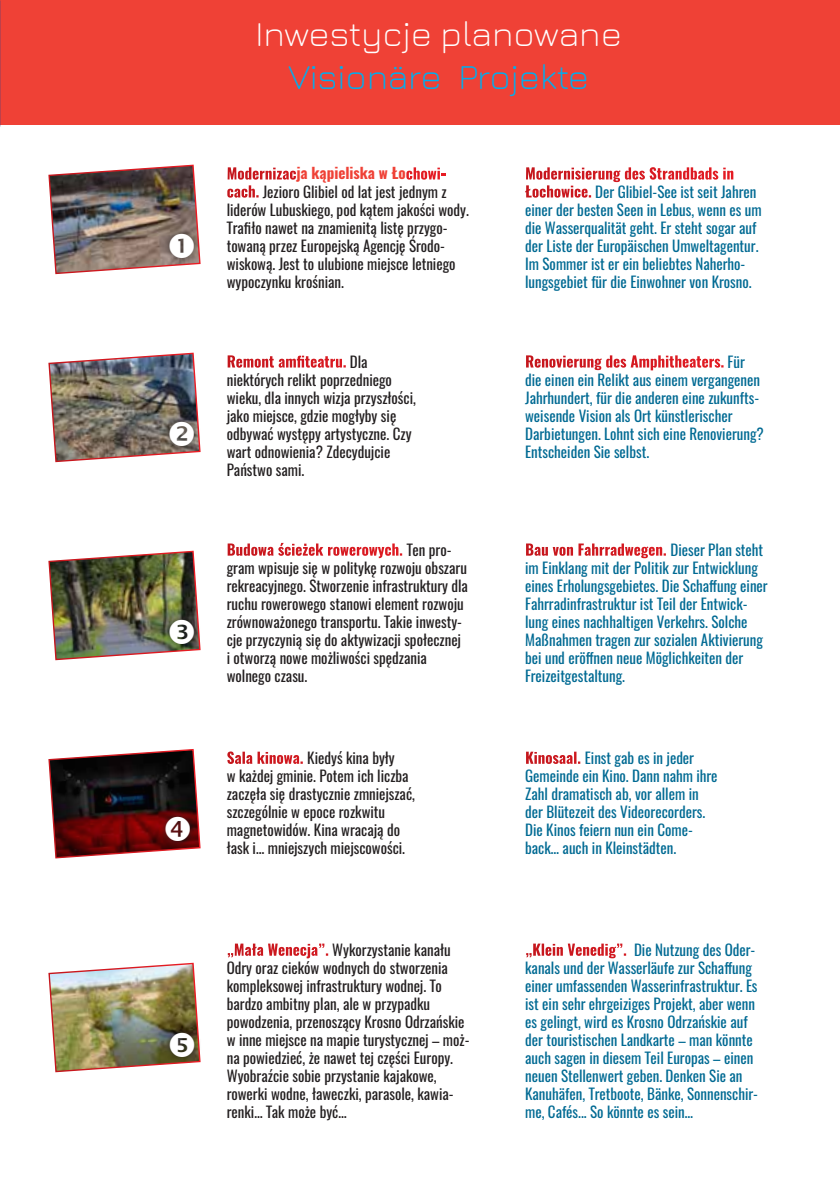
<style>
.page{position:relative;width:840px;height:1191px;background:#fff}
.page>*{position:absolute;margin:0;border:0;box-sizing:border-box;transform-origin:0 0}
.t1{font:300 36px "Jura";color:#fff}
.t2{font:300 36px "Jura";color:#00aeef}
.t3{font:15px/18px "Oswald";color:#006a93}
.t4{font:15px/18px "Oswald";color:#231f20}
.s1{font-weight:700;color:#fff}
.s2{font-weight:700;color:#ef4136}
</style>
<div class="page">
<div style="left:0;top:0;width:839px;height:125px;background:#ef4136"></div>
<img style="left:48px;top:164px;width:153px;height:111px">
<img style="left:48px;top:550px;width:153px;height:111px">
<img style="left:48px;top:962px;width:153px;height:111px">
<svg style="left:48px;top:749px;width:153px;height:110px;background:#522d2e"></svg>
<img style="left:48px;top:352px;width:153px;height:111px">
<h1 class="t1" style="left:255px;top:8px;width:368px">Inwestycje planowane</h1>
<h1 class="t2" style="left:288px;top:51px;width:302px">Visionäre Projekte</h1>
<p class="t4" style="left:226px;top:164px;width:243px"><span class="s1">Modernizac</span><span class="s2">ja kąpieliska w Ło</span><span class="s1">chowi&shy;cach.</span> Jezioro Glibiel od lat jest jednym z liderów Lubuskiego, pod kątem jakości wody.<br>Trafiło nawet na znamienitą listę przygo&shy;towaną przez Europejską Agencję Środo&shy;wiskową. Jest to ulubione miejsce letniego wypoczynku krośnian.</p>
<p class="t3" style="left:525px;top:164px;width:238px"><span class="s1">Modernisierung des Strandbads in Łochowice.</span> Der Glibiel-See ist seit Jahren einer der besten Seen in Lebus, wenn es um die Wasserqualität geht. Er steht sogar auf der Liste der Europäischen Umweltagentur.<br>Im Sommer ist er ein beliebtes Naherho&shy;lungsgebiet für die Einwohner von Krosno.</p>
<p class="t4" style="left:226px;top:352px;width:191px"><span class="s1">Remont amfiteatru.</span> Dla niektórych relikt poprzedniego wieku, dla innych wizja przyszłości, jako miejsce, gdzie mogłyby się odbywać występy artystyczne. Czy wart odnowienia? Zdecydujcie<br>Państwo sami.</p>
<p class="t3" style="left:525px;top:352px;width:240px"><span class="s1">Renovierung des Amphitheaters.</span> Für die einen ein Relikt aus einem vergangenen Jahrhundert, für die anderen eine zukunfts&shy;weisende Vision als Ort künstlerischer Darbietungen. Lohnt sich eine Renovierung?<br>Entscheiden Sie selbst.</p>
<p class="t4" style="left:226px;top:540px;width:242px"><span class="s1">Budowa ścieżek rowerowych.</span> Ten pro&shy;gram wpisuje się w politykę rozwoju obszaru rekreacyjnego. Stworzenie infrastruktury dla ruchu rowerowego stanowi element rozwoju zrównoważonego transportu. Takie inwesty&shy;cje przyczynią się do aktywizacji społecznej i otworzą nowe możliwości spędzania wolnego czasu.</p>
<p class="t3" style="left:525px;top:540px;width:244px"><span class="s1">Bau von Fahrradwegen.</span> Dieser Plan steht im Einklang mit der Politik zur Entwicklung eines Erholungsgebietes. Die Schaffung einer Fahrradinfrastruktur ist Teil der Entwick&shy;lung eines nachhaltigen Verkehrs. Solche Maßnahmen tragen zur sozialen Aktivierung bei und eröffnen neue Möglichkeiten der Freizeitgestaltung.</p>
<p class="t4" style="left:226px;top:748px;width:190px"><span class="s1">Sala kinowa.</span> Kiedyś kina były<br>w każdej gminie. Potem ich liczba zaczęła się drastycznie zmniejszać, szczególnie w epoce rozkwitu magnetowidów. Kina wracają do łask i… mniejszych miejscowości.</p>
<p class="t3" style="left:525px;top:748px;width:194px"><span class="s1">Kinosaal.</span> Einst gab es in jeder<br>Gemeinde ein Kino. Dann nahm ihre<br>Zahl dramatisch ab, vor allem in der Blütezeit des Videorecorders.<br>Die Kinos feiern nun ein Come&shy;back… auch in Kleinstädten.</p>
<p class="t4" style="left:226px;top:940px;width:244px"><span class="s1">„Mała Wenecja”.</span> Wykorzystanie kanału Odry oraz cieków wodnych do stworzenia kompleksowej infrastruktury wodnej. To bardzo ambitny plan, ale w przypadku powodzenia, przenoszący Krosno Odrzańskie w inne miejsce na mapie turystycznej – moż&shy;na powiedzieć, że nawet tej części Europy.<br>Wyobraźcie sobie przystanie kajakowe, rowerki wodne, ławeczki, parasole, kawia&shy;renki… Tak może być…</p>
<p class="t3" style="left:525px;top:940px;width:234px"><span class="s1">„Klein Venedig”.</span> Die Nutzung des Oder&shy;kanals und der Wasserläufe zur Schaffung einer umfassenden Wasserinfrastruktur. Es ist ein sehr ehrgeiziges Projekt, aber wenn es gelingt, wird es Krosno Odrzańskie auf der touristischen Landkarte – man könnte auch sagen in diesem Teil Europas – einen neuen Stellenwert geben. Denken Sie an Kanuhäfen, Tretboote, Bänke, Sonnenschir&shy;me, Cafés... So könnte es sein…</p>
</div>
